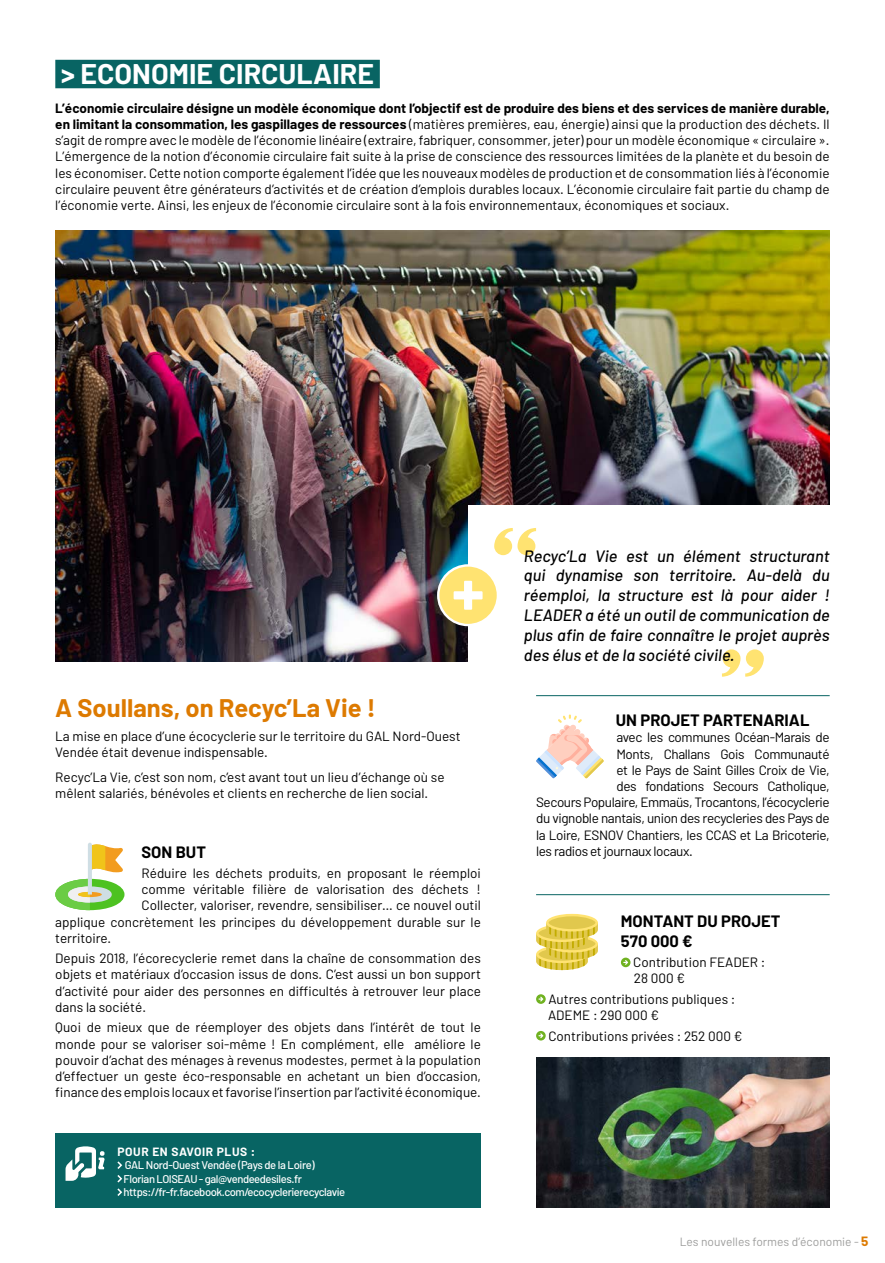
<style>
.page{position:relative;width:885px;height:1263px;background:#fff}
.page>*{position:absolute;margin:0;border:0;box-sizing:border-box;transform-origin:0 0}
.t1{font:700 28.5px "Barlow";color:#fff}
.t2{font:700 25.5px "Barlow";color:#dd7a00}
.t3{font:italic 500 16.5px/19.8px "Barlow";color:#000;text-align:justify}
.t4{font:700 16.5px/19.8px "Barlow";color:#000}
.t5{font:13.5px/16.2px "Barlow";color:#000}
.t6{font:13.5px "Barlow";letter-spacing:-.03em;color:#000}
.t7{font:12px "Barlow";color:#9d9d9c}
.t8{font:700 12px "Barlow";letter-spacing:.05em;color:#fff}
.t9{font:500 11.25px/13.5px "Barlow";letter-spacing:-.04em;color:#fff}
.s1{font-weight:700}
.s2{font-weight:700;font-size:13.5px;color:#dd7a00}
</style>
<div class="page">
<img style="left:536px;top:1057px;width:293px;height:151px">
<img style="left:55px;top:230px;width:774px;height:431px">
<div style="left:55px;top:60px;width:325px;height:28px;background:#086463"></div>
<svg style="left:536px;top:914px;width:62px;height:56px;background:#e7d266"></svg>
<svg style="left:621px;top:957px;width:9px;height:10px"></svg>
<svg style="left:536px;top:994px;width:9px;height:10px"></svg>
<svg style="left:536px;top:1031px;width:9px;height:9px"></svg>
<svg style="left:55px;top:843px;width:69px;height:67px"></svg>
<div style="left:55px;top:1133px;width:426px;height:75px;background:#086463"></div>
<svg style="left:65px;top:1146px;width:40px;height:35px"></svg>
<svg style="left:117px;top:1161px;width:5px;height:8px"></svg>
<svg style="left:117px;top:1175px;width:5px;height:7px"></svg>
<svg style="left:117px;top:1188px;width:5px;height:8px"></svg>
<svg style="left:536px;top:714px;width:67px;height:64px"></svg>
<hr style="left:536px;top:894px;width:293px;height:1px;background:#086463">
<hr style="left:536px;top:695px;width:293px;height:1px;background:#086463">
<div style="left:468px;top:505px;width:382px;height:160px;background:#fff"></div>
<svg style="left:494px;top:528px;width:42px;height:27px"></svg>
<div style="left:438px;top:565px;width:60px;height:60px;background:#ffe371;border-radius:50%"></div>
<div style="left:437px;top:564px;width:62px;height:62px;border:2px solid #fff;border-radius:50%"></div>
<svg style="left:453px;top:581px;width:29px;height:29px"></svg>
<svg style="left:722px;top:649px;width:41px;height:28px"></svg>
<h1 class="t1" style="left:61px;top:56px;width:314px">&gt; ECONOMIE CIRCULAIRE</h1>
<p class="t5" style="left:55px;top:99px;width:775px;text-align:justify"><span class="s1">L’économie circulaire désigne un modèle économique dont l’objectif est de produire des biens et des services de manière durable, en limitant la consommation, les gaspillages de ressources</span> (matières premières, eau, énergie) ainsi que la production des déchets. Il s’agit de rompre avec le modèle de l’économie linéaire (extraire, fabriquer, consommer, jeter) pour un modèle économique « circulaire ».<br>L’émergence de la notion d’économie circulaire fait suite à la prise de conscience des ressources limitées de la planète et du besoin de les économiser. Cette notion comporte également l’idée que les nouveaux modèles de production et de consommation liés à l’économie circulaire peuvent être générateurs d’activités et de création d’emplois durables locaux. L’économie circulaire fait partie du champ de l’économie verte. Ainsi, les enjeux de l’économie circulaire sont à la fois environnementaux, économiques et sociaux.</p>
<h2 class="t2" style="left:55px;top:691px;width:322px">A Soullans, on Recyc’La Vie !</h2>
<p class="t5" style="left:55px;top:728px;width:407px">La mise en place d’une écocyclerie sur le territoire du GAL Nord-Ouest<br>Vendée était devenue indispensable.</p>
<p class="t5" style="left:55px;top:769px;width:391px">Recyc’La Vie, c’est son nom, c’est avant tout un lieu d’échange où se mêlent salariés, bénévoles et clients en recherche de lien social.</p>
<p class="t4" style="left:141px;top:842px;width:66px">SON BUT</p>
<p class="t5" style="left:141px;top:865px;width:341px">Réduire les déchets produits, en proposant le réemploi</p>
<p class="t5" style="left:141px;top:881px;width:341px">comme véritable filière de valorisation des déchets !</p>
<p class="t5" style="left:141px;top:897px;width:341px">Collecter, valoriser, revendre, sensibiliser… ce nouvel outil</p>
<p class="t5" style="left:55px;top:913px;width:427px">applique concrètement les principes du développement durable sur le</p>
<p class="t5" style="left:55px;top:929px;width:57px">territoire.</p>
<p class="t5" style="left:55px;top:950px;width:427px;text-align:justify">Depuis 2018, l’écorecyclerie remet dans la chaîne de consommation des objets et matériaux d’occasion issus de dons. C’est aussi un bon support d’activité pour aider des personnes en difficultés à retrouver leur place dans la société.</p>
<p class="t5" style="left:55px;top:1019px;width:427px;text-align:justify">Quoi de mieux que de réemployer des objets dans l’intérêt de tout le monde pour se valoriser soi-même ! En complément, elle améliore le pouvoir d’achat des ménages à revenus modestes, permet à la population d’effectuer un geste éco-responsable en achetant un bien d’occasion, finance des emplois locaux et favorise l’insertion par l’activité économique.</p>
<p class="t8" style="left:117px;top:1144px;width:139px">POUR EN SAVOIR PLUS :</p>
<p class="t9" style="left:124px;top:1158px;width:223px">GAL Nord-Ouest Vendée (Pays de la Loire)<br>Florian LOISEAU - gal@vendeedesiles.fr https://fr-fr.facebook.com/ecocyclerierecyclavie</p>
<p class="t3" style="left:524px;top:545px;width:307px">Recyc’La Vie est un élément structurant qui dynamise son territoire. Au-delà du réemploi, la structure est là pour aider !<br>LEADER a été un outil de communication de plus afin de faire connaître le projet auprès des élus et de la société civile.</p>
<p class="t4" style="left:616px;top:710px;width:195px">UN PROJET PARTENARIAL</p>
<p class="t6" style="left:616px;top:729px;width:215px">avec les communes Océan-Marais de</p>
<p class="t6" style="left:616px;top:745px;width:215px">Monts, Challans Gois Communauté</p>
<p class="t6" style="left:616px;top:762px;width:215px">et le Pays de Saint Gilles Croix de Vie,</p>
<p class="t6" style="left:616px;top:778px;width:215px">des fondations Secours Catholique,</p>
<p class="t6" style="left:536px;top:794px;width:295px">Secours Populaire, Emmaüs, Trocantons, l’écocyclerie</p>
<p class="t6" style="left:536px;top:810px;width:295px">du vignoble nantais, union des recycleries des Pays de</p>
<p class="t6" style="left:536px;top:826px;width:295px">la Loire, ESNOV Chantiers, les CCAS et La Bricoterie,</p>
<p class="t6" style="left:536px;top:843px;width:158px">les radios et journaux locaux.</p>
<p class="t4" style="left:621px;top:911px;width:161px">MONTANT DU PROJET<br>570 000 €</p>
<p class="t5" style="left:633px;top:954px;width:134px">Contribution FEADER :<br>28 000 €</p>
<p class="t5" style="left:548px;top:990px;width:189px">Autres contributions publiques :<br>ADEME : 290 000 €</p>
<p class="t5" style="left:548px;top:1027px;width:195px">Contributions privées : 252 000 €</p>
<p class="t7" style="left:679px;top:1234px;width:190px">Les nouvelles formes d’économie - <span class="s2">5</span></p>
</div>
